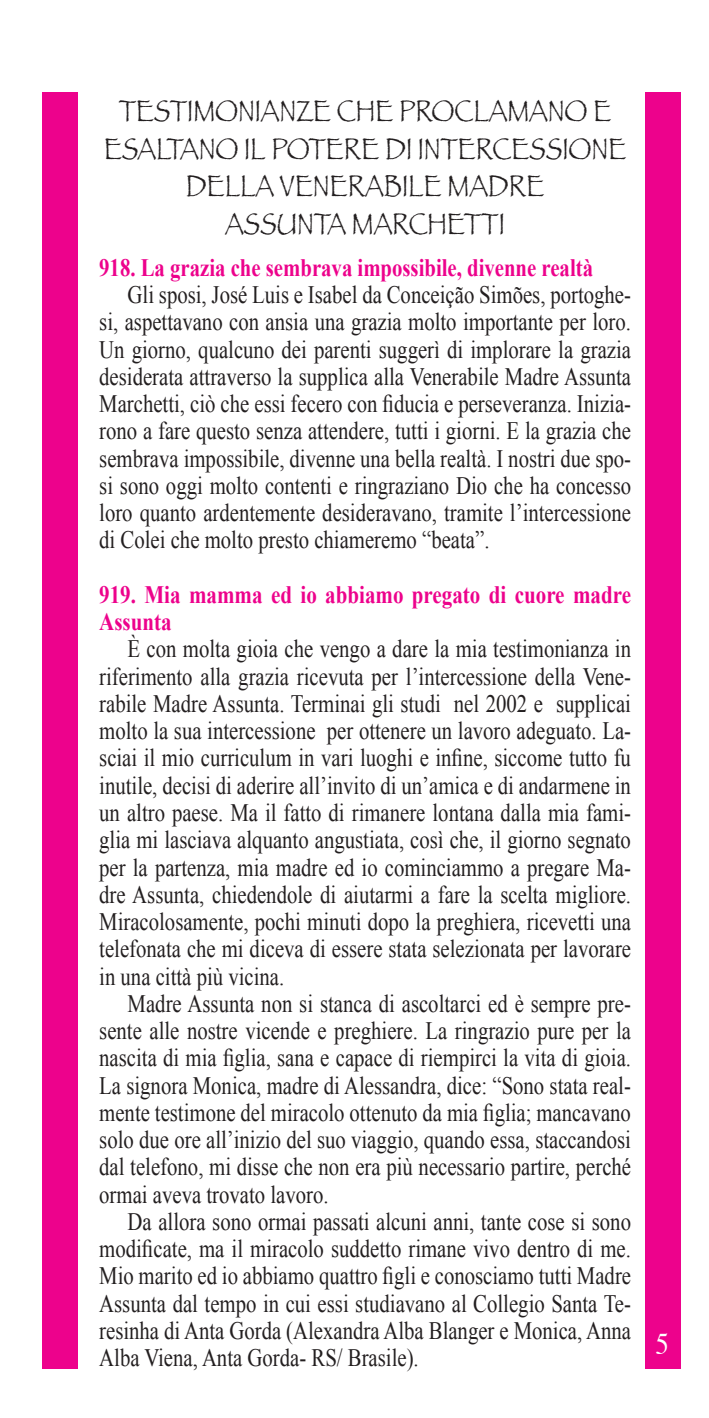
<style>
.page{position:relative;width:709px;height:1418px;background:#fff}
.page>*{position:absolute;margin:0;border:0;box-sizing:border-box;transform-origin:0 0}
.t1{font:31.25px/37.5px "Papyrus";color:#231f20;text-align:center;scale:.81 1}
.t2{font:30px "Times";color:#fff;scale:.9 1}
.t3{font:25px/27.2px "Times New Roman";color:#231f20;text-align:justify;scale:.83 1}
.t4{font:700 25px/27.2px "Times New Roman";color:#ed028c;scale:.84 1}
.t5{font:700 25px "Times New Roman";color:#ed028c;scale:.83 1}
</style>
<div class="page">
<div style="left:43px;top:92px;width:35px;height:1276px;background:#ed028c"></div>
<div style="left:645px;top:92px;width:35px;height:1276px;background:#ed028c"></div>
<p class="t1" style="left:104px;top:92px;width:647px">TESTIMONIANZE CHE PROCLAMANO E<br>ESALTANO IL POTERE DI INTERCESSIONE</p>
<p class="t1" style="left:186px;top:167px;width:444px">DELLA VENERABILE MADRE</p>
<p class="t1" style="left:225px;top:204px;width:347px">ASSUNTA MARCHETTI</p>
<p class="t5" style="left:99px;top:250px;width:596px">918. La grazia che sembrava impossibile, divenne realtà</p>
<p class="t3" style="left:99px;top:280px;width:642px;text-indent:28px">Gli sposi, José Luis e Isabel da Conceição Simões, portoghe&shy;si, aspettavano con ansia una grazia molto importante per loro.<br>Un giorno, qualcuno dei parenti suggerì di implorare la grazia desiderata attraverso la supplica alla Venerabile Madre Assunta Marchetti, ciò che essi fecero con fiducia e perseveranza. Inizia&shy;rono a fare questo senza attendere, tutti i giorni. E la grazia che sembrava impossibile, divenne una bella realtà. I nostri due spo&shy;si sono oggi molto contenti e ringraziano Dio che ha concesso loro quanto ardentemente desideravano, tramite l’intercessione di Colei che molto presto chiameremo “beata”.</p>
<p class="t4" style="left:99px;top:580px;width:634px">919. Mia mamma ed io abbiamo pregato di cuore madre<br>Assunta</p>
<p class="t3" style="left:99px;top:635px;width:642px;text-indent:28px">È con molta gioia che vengo a dare la mia testimonianza in riferimento alla grazia ricevuta per l’intercessione della Vene&shy;rabile Madre Assunta. Terminai gli studi nel 2002 e supplicai molto la sua intercessione per ottenere un lavoro adeguato. La&shy;sciai il mio curriculum in vari luoghi e infine, siccome tutto fu inutile, decisi di aderire all’invito di un’amica e di andarmene in un altro paese. Ma il fatto di rimanere lontana dalla mia fami&shy;glia mi lasciava alquanto angustiata, così che, il giorno segnato per la partenza, mia madre ed io cominciammo a pregare Ma&shy;dre Assunta, chiedendole di aiutarmi a fare la scelta migliore.<br>Miracolosamente, pochi minuti dopo la preghiera, ricevetti una telefonata che mi diceva di essere stata selezionata per lavorare in una città più vicina.</p>
<p class="t3" style="left:99px;top:989px;width:642px;text-indent:28px">Madre Assunta non si stanca di ascoltarci ed è sempre pre&shy;sente alle nostre vicende e preghiere. La ringrazio pure per la nascita di mia figlia, sana e capace di riempirci la vita di gioia.<br>La signora Monica, madre di Alessandra, dice: “Sono stata real&shy;mente testimone del miracolo ottenuto da mia figlia; mancavano solo due ore all’inizio del suo viaggio, quando essa, staccandosi dal telefono, mi disse che non era più necessario partire, perché ormai aveva trovato lavoro.</p>
<p class="t3" style="left:99px;top:1207px;width:642px;text-indent:28px">Da allora sono ormai passati alcuni anni, tante cose si sono modificate, ma il miracolo suddetto rimane vivo dentro di me.<br>Mio marito ed io abbiamo quattro figli e conosciamo tutti Madre Assunta dal tempo in cui essi studiavano al Collegio Santa Te&shy;resinha di Anta Gorda (Alexandra Alba Blanger e Monica, Anna Alba Viena, Anta Gorda- RS/ Brasile).</p>
<p class="t2" style="left:655px;top:1315px;width:16px">5</p>
</div>
